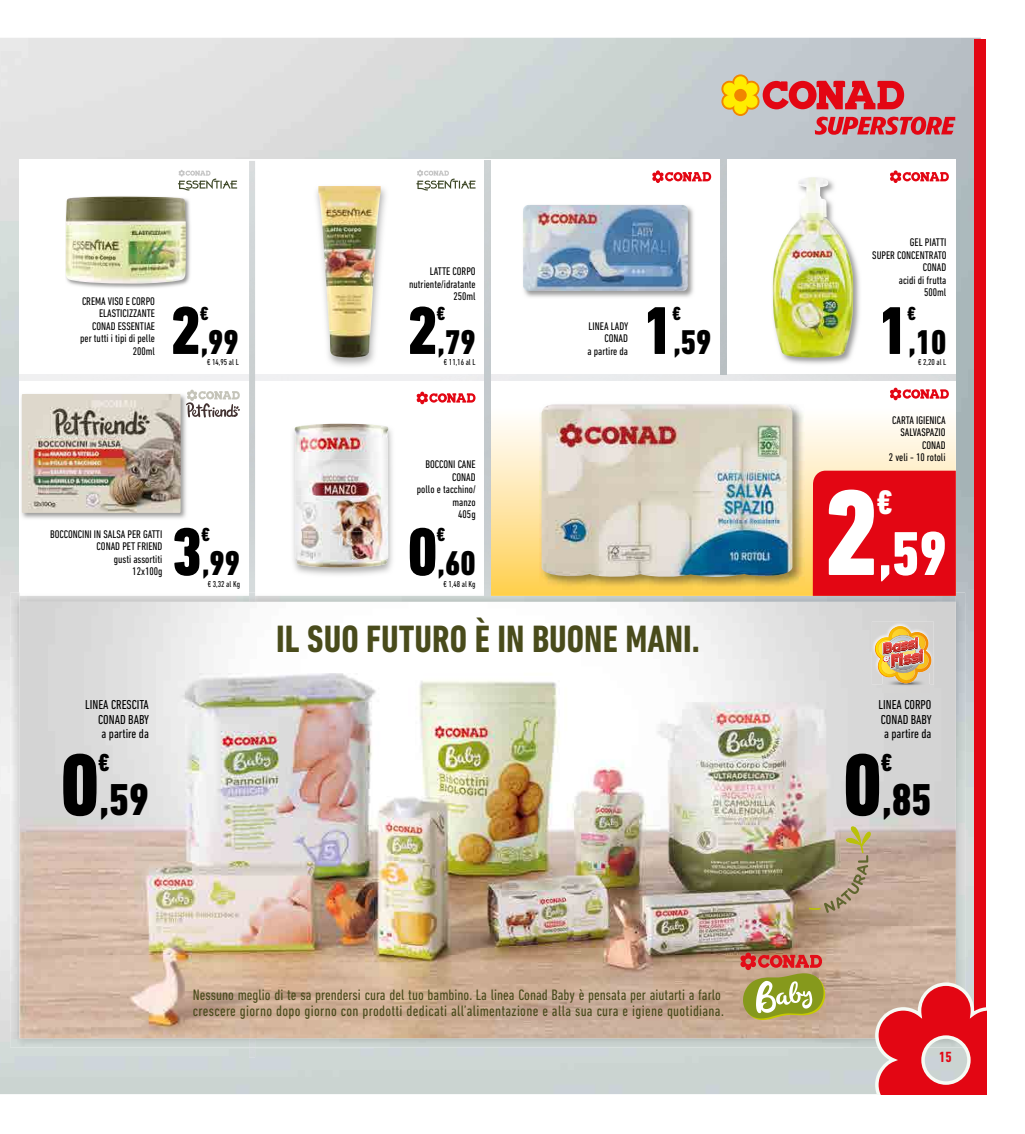
<style>
.page{position:relative;width:1025px;height:1134px;background:#fff}
.page>*{position:absolute;margin:0;border:0;box-sizing:border-box;transform-origin:0 0}
.t1{font:800 condensed 63px "DIN Next LT Pro";color:#fff}
.t2{font:800 condensed 45.5px "DIN Next LT Pro";color:#000}
.t3{font:700 condensed 38.75px "DIN Next LT Pro";color:#494b1b}
.t4{font:800 condensed 35px "DIN Next LT Pro";color:#000}
.t5{font:800 condensed 34.62px "DIN Next LT Pro";color:#fff}
.t6{font:800 condensed 25px "DIN Next LT Pro";color:#000}
.t7{font:800 condensed 19.25px "DIN Next LT Pro";color:#000}
.t8{font:condensed 15.38px/15.4px "DIN Next LT Pro";color:#494b1b}
.t9{font:700 condensed 15px "DIN Next LT Pro";color:#e30613}
.t10{font:condensed 13.12px/14.6px "DIN Next LT Pro";color:#000;text-align:justify}
.t11{font:condensed 11.25px/12.5px "DIN Next LT Pro";color:#000;text-align:right}
.t12{font:condensed 8.75px "DIN Next LT Pro";color:#000}
.s1{font-size:68.75px}
.s2{font-size:123.75px}
.s3{font-size:89.38px}
</style>
<div class="page">
<img style="left:0;top:38px;width:980px;height:1056px">
<div style="left:974px;top:39px;width:11px;height:1055px;background:#e30613"></div>
<svg style="left:721px;top:74px;width:233px;height:61px;background:#cc8d84"></svg>
<div style="left:20px;top:159px;width:935px;height:879px;background:#fff"></div>
<svg style="left:890px;top:388px;width:58px;height:12px"></svg>
<img style="left:65px;top:196px;width:125px;height:92px">
<img style="left:66px;top:197px;width:120px;height:87px">
<svg style="left:178px;top:170px;width:59px;height:21px"></svg>
<svg style="left:416px;top:170px;width:59px;height:21px"></svg>
<img style="left:524px;top:206px;width:170px;height:91px">
<img style="left:523px;top:205px;width:164px;height:86px">
<svg style="left:652px;top:170px;width:59px;height:13px"></svg>
<img style="left:783px;top:250px;width:77px;height:114px">
<img style="left:772px;top:177px;width:80px;height:180px">
<svg style="left:890px;top:170px;width:58px;height:13px"></svg>
<img style="left:21px;top:394px;width:165px;height:125px">
<img style="left:22px;top:394px;width:158px;height:119px">
<svg style="left:186px;top:390px;width:54px;height:28px"></svg>
<svg style="left:416px;top:392px;width:59px;height:12px"></svg>
<img style="left:955px;top:593px;width:9px;height:389px">
<img style="left:10px;top:593px;width:43px;height:454px">
<img style="left:53px;top:1038px;width:819px;height:9px">
<img style="left:19px;top:593px;width:936px;height:445px">
<svg style="left:13px;top:817px;width:6px;height:6px"></svg>
<img style="left:249px;top:593px;width:6px;height:454px">
<svg style="left:809px;top:826px;width:61px;height:87px;background:#af9f82"></svg>
<svg style="left:739px;top:952px;width:86px;height:69px;background:#b6985c"></svg>
<svg style="left:872px;top:982px;width:113px;height:112px"></svg>
<img style="left:316px;top:186px;width:70px;height:180px">
<img style="left:318px;top:186px;width:62px;height:171px">
<svg style="left:490px;top:404px;width:465px;height:192px"></svg>
<div style="left:812px;top:471px;width:143px;height:125px;background:#e30613"></div>
<img style="left:538px;top:404px;width:266px;height:185px">
<img style="left:541px;top:404px;width:251px;height:173px">
<img style="left:882px;top:685px;width:47px;height:8px">
<img style="left:871px;top:622px;width:62px;height:63px">
<img style="left:882px;top:684px;width:23px;height:1px">
<img style="left:905px;top:684px;width:24px;height:1px">
<img style="left:874px;top:626px;width:56px;height:58px">
<img style="left:293px;top:423px;width:100px;height:152px">
<img style="left:294px;top:424px;width:94px;height:144px">
<p class="t11" style="left:80px;top:295px;width:76px">CREMA VISO E CORPO<br>ELASTICIZZANTE<br>CONAD ESSENTIAE per tutti i tipi di pelle<br>200ml</p>
<h3 class="t4" style="left:171px;top:322px;width:70px"><span class="s1">2</span>,99</h3>
<p class="t12" style="left:207px;top:358px;width:33px">€ 14,95 al L</p>
<h3 class="t7" style="left:200px;top:303px;width:10px">€</h3>
<p class="t11" style="left:409px;top:265px;width:68px">LATTE CORPO nutriente/idratante<br>250ml</p>
<h3 class="t4" style="left:407px;top:322px;width:70px"><span class="s1">2</span>,79</h3>
<p class="t12" style="left:443px;top:358px;width:33px">€ 11,16 al L</p>
<h3 class="t7" style="left:437px;top:303px;width:10px">€</h3>
<p class="t11" style="left:587px;top:320px;width:42px">LINEA LADY<br>CONAD<br>a partire da</p>
<h3 class="t7" style="left:672px;top:303px;width:10px">€</h3>
<h3 class="t4" style="left:643px;top:322px;width:70px"><span class="s1">1</span>,59</h3>
<p class="t11" style="left:871px;top:236px;width:76px">GEL PIATTI<br>SUPER CONCENTRATO<br>CONAD<br>acidi di frutta<br>500ml</p>
<h3 class="t4" style="left:877px;top:322px;width:70px"><span class="s1">1</span>,10</h3>
<p class="t12" style="left:917px;top:358px;width:30px">€ 2,20 al L</p>
<h3 class="t7" style="left:907px;top:303px;width:10px">€</h3>
<p class="t11" style="left:50px;top:527px;width:114px">BOCCONCINI IN SALSA PER GATTI<br>CONAD PET FRIEND<br>gusti assortiti<br>12x100g</p>
<h3 class="t4" style="left:172px;top:543px;width:70px"><span class="s1">3</span>,99</h3>
<p class="t12" style="left:208px;top:579px;width:34px">€ 3,32 al Kg</p>
<h3 class="t7" style="left:201px;top:524px;width:10px">€</h3>
<p class="t11" style="left:417px;top:458px;width:60px">BOCCONI CANE<br>CONAD<br>pollo e tacchino/ manzo<br>405g</p>
<h3 class="t4" style="left:407px;top:543px;width:70px"><span class="s1">0</span>,60</h3>
<p class="t12" style="left:443px;top:579px;width:34px">€ 1,48 al Kg</p>
<h3 class="t7" style="left:437px;top:524px;width:10px">€</h3>
<p class="t11" style="left:888px;top:414px;width:58px">CARTA IGIENICA<br>SALVASPAZIO<br>CONAD<br>2 veli - 10 rotoli</p>
<h1 class="t1" style="left:824px;top:517px;width:124px"><span class="s2">2</span>,59</h1>
<h3 class="t5" style="left:876px;top:483px;width:17px">€</h3>
<h3 class="t3" style="left:276px;top:617px;width:425px">IL SUO FUTURO È IN BUONE MANI.</h3>
<p class="t10" style="left:98px;top:697px;width:52px;text-indent:-13px">LINEA CRESCITA CONAD BABY a partire da</p>
<p class="t10" style="left:878px;top:697px;width:55px">LINEA CORPO CONAD BABY a partire da</p>
<h2 class="t2" style="left:60px;top:774px;width:90px"><span class="s3">0</span>,59</h2>
<h3 class="t6" style="left:98px;top:749px;width:12px">€</h3>
<h2 class="t2" style="left:842px;top:774px;width:90px"><span class="s3">0</span>,85</h2>
<h3 class="t6" style="left:880px;top:749px;width:12px">€</h3>
<h3 class="t8" style="left:193px;top:987px;width:532px">Nessuno meglio di te sa prendersi cura del tuo bambino. La linea Conad Baby è pensata per aiutarti a farlo crescere giorno dopo giorno con prodotti dedicati all’alimentazione e alla sua cura e igiene quotidiana.</h3>
<h3 class="t9" style="left:938px;top:1049px;width:14px">15</h3>
</div>
